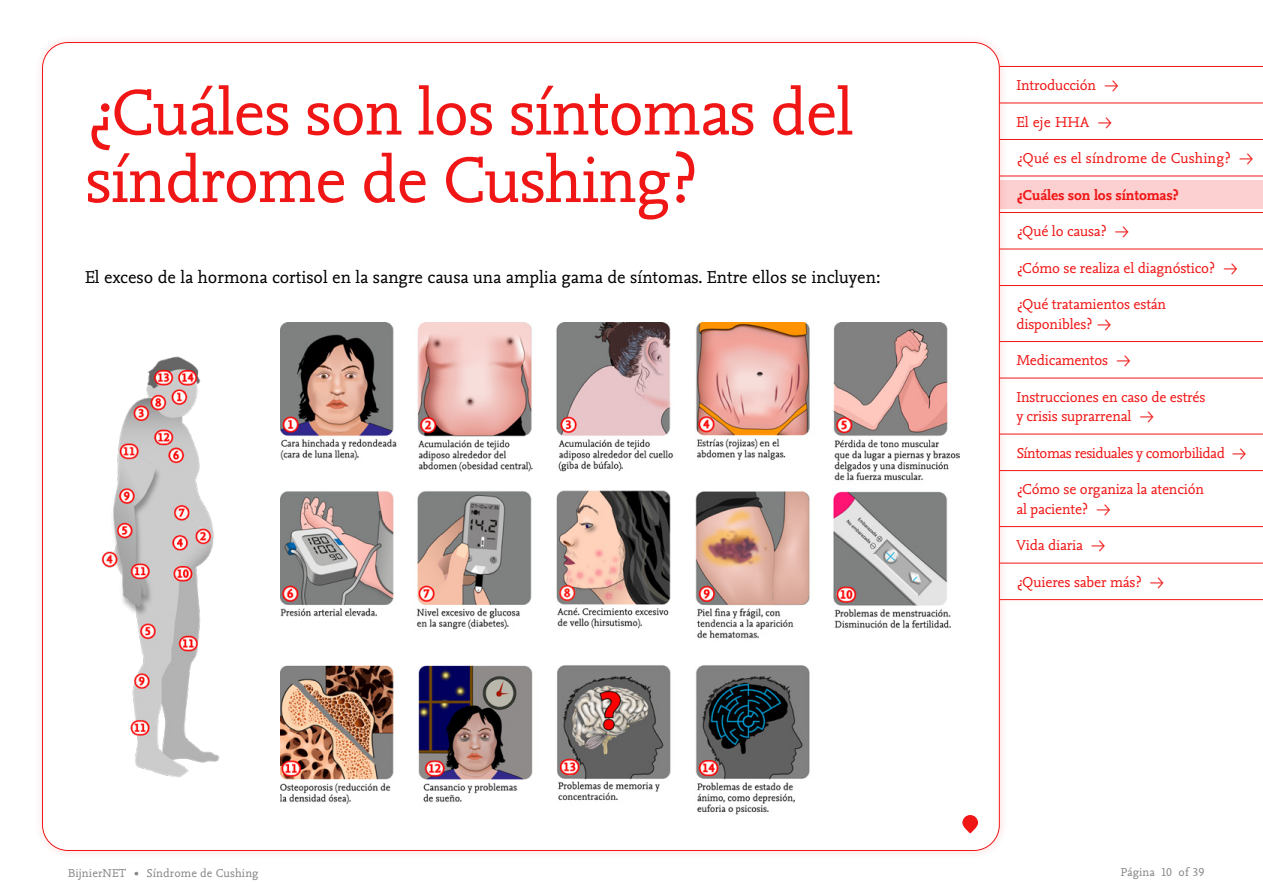
<style>
.page{position:relative;width:1263px;height:893px;background:#fff}
.page>*{position:absolute;margin:0;border:0;box-sizing:border-box;transform-origin:0 0}
.kop{font:67.5px/67.5px "Nexus Mix OT";letter-spacing:-.02em;color:#f01616}
.brood{font:18px "Nexus Mix OT";color:#000}
.menu{font:15px/19.5px "Nexus Mix OT";letter-spacing:-.01em;color:#f01616}
.menu-2{font:15px "Nexus Mix OT";letter-spacing:-.03em;color:#f01616}
.menu-3{font:15px "Nexus Mix OT";letter-spacing:.01em;color:#f01616}
.menu_waar_je_bent{font:700 15px "Nexus Mix OT";letter-spacing:-.01em;color:#f01616}
.menu_waar_je_bent-2{font:15px "Nexus Mix OT";letter-spacing:-.01em;color:#f01616}
.t1{font:12px "Nexus Mix OT";letter-spacing:.01em;color:#868786}
.s1{font-size:15px}
</style>
<div class="page">
<hr style="left:999px;top:66px;width:264px;height:1px;background:#f01616">
<hr style="left:999px;top:103px;width:264px;height:1px;background:#f01616">
<hr style="left:999px;top:139px;width:264px;height:1px;background:#f01616">
<hr style="left:999px;top:176px;width:264px;height:1px;background:#f01616">
<div style="left:999px;top:180px;width:264px;height:28px;background:#fcd0d0"></div>
<hr style="left:999px;top:212px;width:264px;height:1px;background:#f01616">
<hr style="left:999px;top:249px;width:264px;height:1px;background:#f01616">
<hr style="left:999px;top:285px;width:264px;height:1px;background:#f01616">
<hr style="left:999px;top:341px;width:264px;height:1px;background:#f01616">
<hr style="left:999px;top:378px;width:264px;height:1px;background:#f01616">
<hr style="left:999px;top:434px;width:264px;height:1px;background:#f01616">
<hr style="left:999px;top:470px;width:264px;height:1px;background:#f01616">
<hr style="left:999px;top:526px;width:264px;height:1px;background:#f01616">
<hr style="left:999px;top:563px;width:264px;height:1px;background:#f01616">
<hr style="left:999px;top:599px;width:264px;height:1px;background:#f01616">
<div style="left:33px;top:33px;width:976px;height:827px;background:#f01616;opacity:.15"></div>
<div style="left:43px;top:43px;width:956px;height:807px;background:#fff;border-radius:26px"></div>
<img style="left:281px;top:323px;width:679px;height:491px">
<img style="left:101px;top:339px;width:192px;height:475px">
<svg style="left:962px;top:815px;width:16px;height:18px"></svg>
<p class="kop" style="left:85px;top:81px;width:770px">¿Cuáles son los síntomas del síndrome de Cushing?</p>
<p class="brood" style="left:85px;top:266px;width:797px">El exceso de la hormona cortisol en la sangre causa una amplia gama de síntomas. Entre ellos se incluyen:</p>
<p class="menu" style="left:1016px;top:76px;width:81px">Introducción</p>
<p class="menu" style="left:1016px;top:112px;width:74px">El eje HHA</p>
<p class="menu-3" style="left:1016px;top:150px;width:216px">¿Qué es el síndrome de Cushing?</p>
<p class="menu_waar_je_bent" style="left:1016px;top:186px;width:164px">¿Cuáles son los síntomas?</p>
<p class="menu_waar_je_bent-2" style="left:1016px;top:223px;width:92px">¿Qué lo causa?</p>
<p class="menu" style="left:1016px;top:258px;width:200px">¿Cómo se realiza el diagnóstico?</p>
<p class="menu" style="left:1016px;top:295px;width:151px">¿Qué tratamientos están disponibles?</p>
<p class="menu" style="left:1016px;top:351px;width:93px">Medicamentos</p>
<p class="menu" style="left:1016px;top:387px;width:191px">Instrucciones en caso de estrés y crisis suprarrenal</p>
<p class="menu-2" style="left:1016px;top:444px;width:210px">Síntomas residuales y comorbilidad</p>
<p class="menu" style="left:1016px;top:480px;width:189px">¿Cómo se organiza la atención al paciente?</p>
<p class="menu" style="left:1016px;top:536px;width:68px">Vida diaria</p>
<p class="menu" style="left:1016px;top:572px;width:127px">¿Quieres saber más?</p>
<p class="t1" style="left:68px;top:866px;width:192px">BijnierNET <span class="s1">∙</span> Síndrome de Cushing</p>
<p class="t1" style="left:1121px;top:865px;width:85px">Página 10 of 39</p>
</div>
